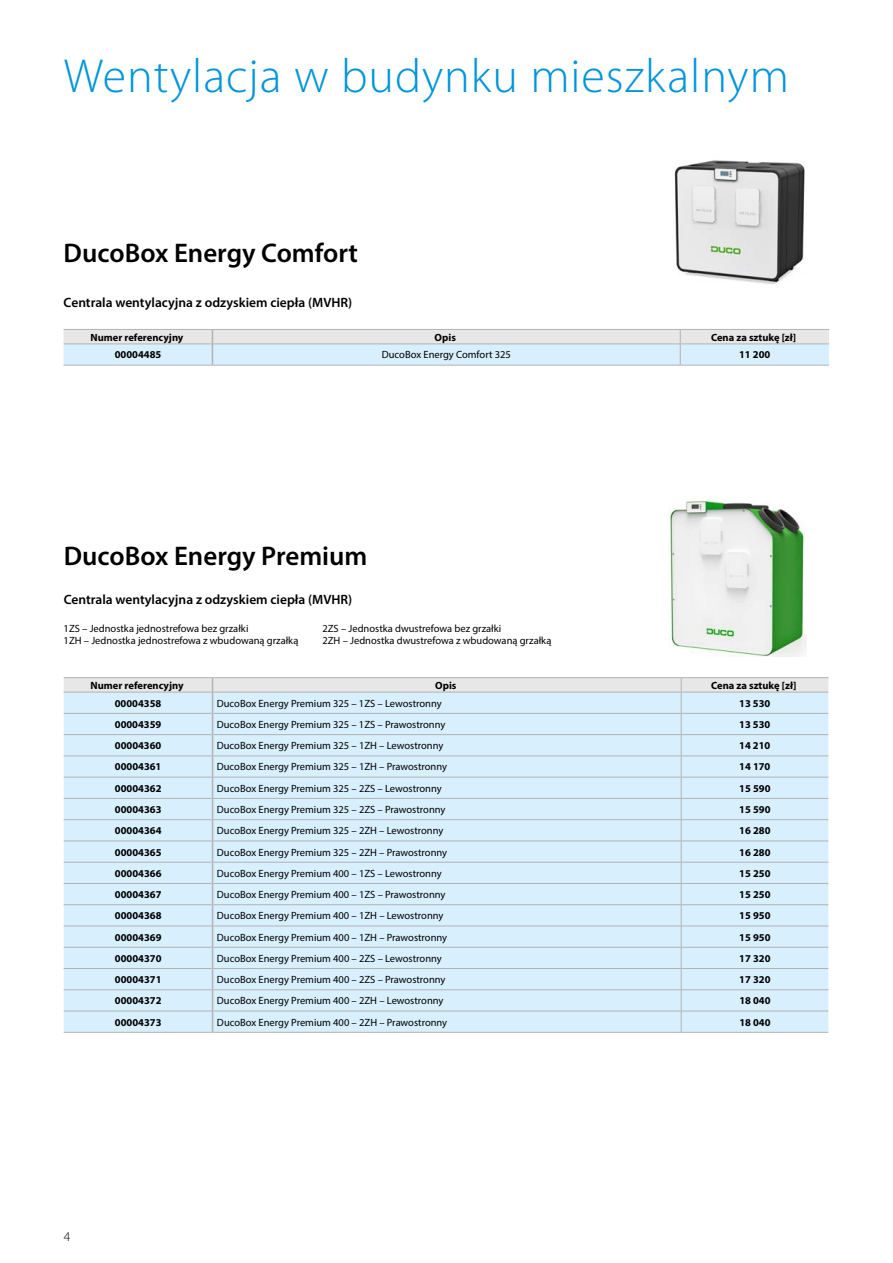
<style>
.page{position:relative;width:893px;height:1263px;background:#fff}
.page>*{position:absolute;margin:0;border:0;box-sizing:border-box;transform-origin:0 0}
.t1{font:300 48px "Myriad Pro";letter-spacing:.02em;color:#0095db}
.t2{font:600 27px "Myriad Pro";color:#000}
.t3{font:600 13.5px "Myriad Pro";color:#000}
.t4{font:300 13.5px "Myriad Pro";color:#000}
.t5{font:10.5px/12.6px "Myriad Pro";color:#000}
.t6{font:700 10.5px "Myriad Pro";color:#000}
</style>
<div class="page">
<hr style="left:64px;top:365px;width:148px;height:1px;background:#b3b2b2">
<hr style="left:212px;top:365px;width:468px;height:1px;background:#b3b2b2">
<hr style="left:680px;top:365px;width:149px;height:1px;background:#b3b2b2">
<svg style="left:64px;top:329px;width:765px;height:36px;background:#dbe8ef"></svg>
<hr style="left:64px;top:677px;width:149px;height:1px;background:#b3b2b2">
<hr style="left:213px;top:677px;width:468px;height:1px;background:#b3b2b2">
<hr style="left:681px;top:677px;width:147px;height:1px;background:#b3b2b2">
<hr style="left:64px;top:1032px;width:149px;height:1px;background:#b3b2b2">
<hr style="left:213px;top:1032px;width:468px;height:1px;background:#b3b2b2">
<hr style="left:681px;top:1032px;width:147px;height:1px;background:#b3b2b2">
<svg style="left:64px;top:678px;width:764px;height:354px;background:#d6ebf8"></svg>
<img style="left:674px;top:160px;width:131px;height:124px">
<img style="left:669px;top:499px;width:137px;height:157px">
<h1 class="t1" style="left:64px;top:50px;width:727px">Wentylacja w budynku mieszkalnym</h1>
<h2 class="t2" style="left:64px;top:236px;width:296px">DucoBox Energy Comfort</h2>
<p class="t3" style="left:64px;top:293px;width:290px">Centrala wentylacyjna z odzyskiem ciepła (MVHR)</p>
<p class="t6" style="left:90px;top:330px;width:95px">Numer referencyjny</p>
<p class="t6" style="left:435px;top:330px;width:23px">Opis</p>
<p class="t6" style="left:711px;top:330px;width:87px">Cena za sztukę [zł]</p>
<p class="t6" style="left:115px;top:348px;width:48px">00004485</p>
<p class="t5" style="left:382px;top:348px;width:131px">DucoBox Energy Comfort 325</p>
<p class="t6" style="left:739px;top:348px;width:33px">11 200</p>
<h2 class="t2" style="left:64px;top:539px;width:305px">DucoBox Energy Premium</h2>
<p class="t3" style="left:64px;top:590px;width:290px">Centrala wentylacyjna z odzyskiem ciepła (MVHR)</p>
<p class="t5" style="left:64px;top:622px;width:236px">1ZS – Jednostka jednostrefowa bez grzałki<br>1ZH – Jednostka jednostrefowa z wbudowaną grzałką</p>
<p class="t5" style="left:322px;top:622px;width:230px">2ZS – Jednostka dwustrefowa bez grzałki<br>2ZH – Jednostka dwustrefowa z wbudowaną grzałką</p>
<p class="t6" style="left:91px;top:678px;width:95px">Numer referencyjny</p>
<p class="t6" style="left:435px;top:678px;width:23px">Opis</p>
<p class="t6" style="left:711px;top:678px;width:87px">Cena za sztukę [zł]</p>
<p class="t6" style="left:115px;top:696px;width:48px">00004358</p>
<p class="t5" style="left:217px;top:697px;width:226px">DucoBox Energy Premium 325 – 1ZS – Lewostronny</p>
<p class="t6" style="left:739px;top:696px;width:33px">13 530</p>
<p class="t6" style="left:115px;top:717px;width:48px">00004359</p>
<p class="t5" style="left:217px;top:718px;width:230px">DucoBox Energy Premium 325 – 1ZS – Prawostronny</p>
<p class="t6" style="left:739px;top:717px;width:33px">13 530</p>
<p class="t6" style="left:115px;top:739px;width:48px">00004360</p>
<p class="t5" style="left:217px;top:739px;width:228px">DucoBox Energy Premium 325 – 1ZH – Lewostronny</p>
<p class="t6" style="left:739px;top:739px;width:33px">14 210</p>
<p class="t6" style="left:115px;top:760px;width:48px">00004361</p>
<p class="t5" style="left:217px;top:760px;width:232px">DucoBox Energy Premium 325 – 1ZH – Prawostronny</p>
<p class="t6" style="left:739px;top:760px;width:33px">14 170</p>
<p class="t6" style="left:115px;top:781px;width:48px">00004362</p>
<p class="t5" style="left:217px;top:782px;width:226px">DucoBox Energy Premium 325 – 2ZS – Lewostronny</p>
<p class="t6" style="left:739px;top:781px;width:33px">15 590</p>
<p class="t6" style="left:115px;top:803px;width:48px">00004363</p>
<p class="t5" style="left:217px;top:803px;width:230px">DucoBox Energy Premium 325 – 2ZS – Prawostronny</p>
<p class="t6" style="left:739px;top:803px;width:33px">15 590</p>
<p class="t6" style="left:115px;top:824px;width:48px">00004364</p>
<p class="t5" style="left:217px;top:824px;width:228px">DucoBox Energy Premium 325 – 2ZH – Lewostronny</p>
<p class="t6" style="left:739px;top:824px;width:33px">16 280</p>
<p class="t6" style="left:115px;top:845px;width:48px">00004365</p>
<p class="t5" style="left:217px;top:845px;width:232px">DucoBox Energy Premium 325 – 2ZH – Prawostronny</p>
<p class="t6" style="left:739px;top:845px;width:33px">16 280</p>
<p class="t6" style="left:115px;top:866px;width:48px">00004366</p>
<p class="t5" style="left:217px;top:867px;width:226px">DucoBox Energy Premium 400 – 1ZS – Lewostronny</p>
<p class="t6" style="left:739px;top:866px;width:33px">15 250</p>
<p class="t6" style="left:115px;top:888px;width:48px">00004367</p>
<p class="t5" style="left:217px;top:888px;width:230px">DucoBox Energy Premium 400 – 1ZS – Prawostronny</p>
<p class="t6" style="left:739px;top:888px;width:33px">15 250</p>
<p class="t6" style="left:115px;top:909px;width:48px">00004368</p>
<p class="t5" style="left:217px;top:909px;width:228px">DucoBox Energy Premium 400 – 1ZH – Lewostronny</p>
<p class="t6" style="left:739px;top:909px;width:33px">15 950</p>
<p class="t6" style="left:115px;top:930px;width:48px">00004369</p>
<p class="t5" style="left:217px;top:930px;width:232px">DucoBox Energy Premium 400 – 1ZH – Prawostronny</p>
<p class="t6" style="left:739px;top:930px;width:33px">15 950</p>
<p class="t6" style="left:115px;top:951px;width:48px">00004370</p>
<p class="t5" style="left:217px;top:952px;width:226px">DucoBox Energy Premium 400 – 2ZS – Lewostronny</p>
<p class="t6" style="left:739px;top:951px;width:33px">17 320</p>
<p class="t6" style="left:115px;top:973px;width:48px">00004371</p>
<p class="t5" style="left:217px;top:973px;width:230px">DucoBox Energy Premium 400 – 2ZS – Prawostronny</p>
<p class="t6" style="left:739px;top:973px;width:33px">17 320</p>
<p class="t6" style="left:115px;top:994px;width:48px">00004372</p>
<p class="t5" style="left:217px;top:994px;width:228px">DucoBox Energy Premium 400 – 2ZH – Lewostronny</p>
<p class="t6" style="left:739px;top:994px;width:33px">18 040</p>
<p class="t6" style="left:115px;top:1015px;width:48px">00004373</p>
<p class="t5" style="left:217px;top:1016px;width:232px">DucoBox Energy Premium 400 – 2ZH – Prawostronny</p>
<p class="t6" style="left:739px;top:1015px;width:33px">18 040</p>
<p class="t4" style="left:64px;top:1229px;width:8px">4</p>
</div>
